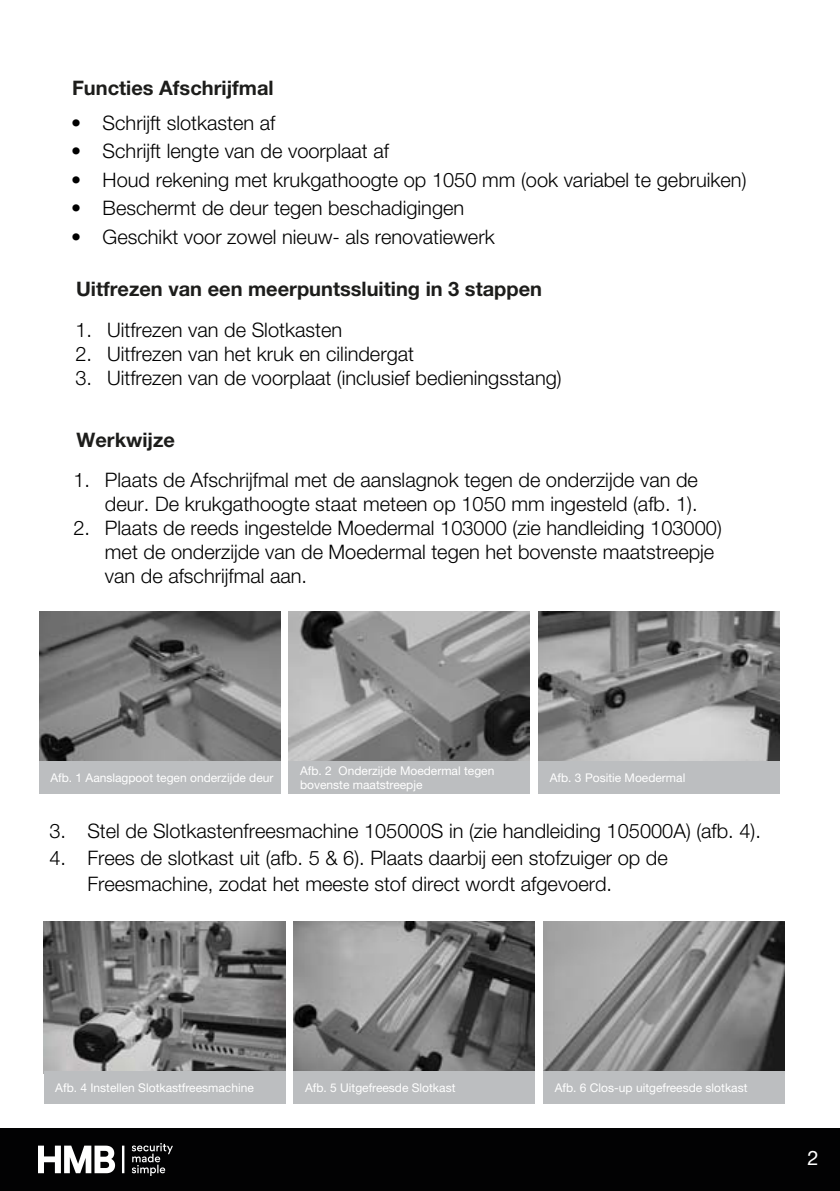
<style>
.page{position:relative;width:840px;height:1191px;background:#fff}
.page>*{position:absolute;margin:0;border:0;box-sizing:border-box;transform-origin:0 0}
.t1{font:300 20px/24px "Helvetica Neue LT Std";color:#000}
.K3__stappen{font:700 20px "Helvetica Neue LT Std";color:#1d1d1b}
.t2{font:20px "Helvetica Neue LT Std";color:#fff}
.t3{font:12px/14.4px "Helvetica Neue LT Std";color:#fff}
.t4{font:6px "Arial";color:#020203}
</style>
<div class="page">
<div style="left:0;top:1128px;width:839px;height:63px;background:#020203"></div>
<img style="left:38px;top:1143px;width:134px;height:32px">
<img style="left:39px;top:612px;width:241px;height:150px">
<img style="left:538px;top:612px;width:241px;height:150px">
<img style="left:288px;top:612px;width:241px;height:150px">
<div style="left:39px;top:762px;width:241px;height:32px;background:#bcbec0"></div>
<div style="left:288px;top:762px;width:241px;height:32px;background:#bcbec0"></div>
<div style="left:538px;top:762px;width:241px;height:32px;background:#bcbec0"></div>
<img style="left:44px;top:921px;width:241px;height:150px">
<img style="left:543px;top:921px;width:241px;height:150px">
<img style="left:293px;top:921px;width:241px;height:150px">
<div style="left:44px;top:1071px;width:241px;height:32px;background:#bcbec0"></div>
<div style="left:293px;top:1071px;width:241px;height:32px;background:#bcbec0"></div>
<div style="left:543px;top:1071px;width:241px;height:32px;background:#bcbec0"></div>
<p class="K3__stappen" style="left:72px;top:75px;width:203px">Functies Afschrijfmal</p>
<p class="t1" style="left:71px;top:110px;width:206px">• Schrijft slotkasten af</p>
<p class="t1" style="left:71px;top:139px;width:319px">• Schrijft lengte van de voorplaat af</p>
<p class="t1" style="left:71px;top:167px;width:676px">• Houd rekening met krukgathoogte op 1050 mm (ook variabel te gebruiken)</p>
<p class="t1" style="left:71px;top:196px;width:394px">• Beschermt de deur tegen beschadigingen</p>
<p class="t1" style="left:71px;top:224px;width:425px">• Geschikt voor zowel nieuw- als renovatiewerk</p>
<p class="K3__stappen" style="left:76px;top:277px;width:467px">Uitfrezen van een meerpuntssluiting in 3 stappen</p>
<p class="t1" style="left:75px;top:317px;width:268px">1. Uitfrezen van de Slotkasten</p>
<p class="t1" style="left:75px;top:341px;width:340px">2. Uitfrezen van het kruk en cilindergat</p>
<p class="t1" style="left:75px;top:365px;width:487px">3. Uitfrezen van de voorplaat (inclusief bedieningsstang)</p>
<p class="K3__stappen" style="left:76px;top:427px;width:100px">Werkwijze</p>
<p class="t1" style="left:73px;top:468px;width:625px;text-align:right">1. Plaats de Afschrijfmal met de aanslagnok tegen de onderzijde van de deur. De krukgathoogte staat meteen op 1050 mm ingesteld (afb. 1).</p>
<p class="t1" style="left:105px;top:516px;width:618px;text-indent:-31px">2. Plaats de reeds ingestelde Moedermal 103000 (zie handleiding 103000) met de onderzijde van de Moedermal tegen het bovenste maatstreepje van de afschrijfmal aan.</p>
<p class="t4" style="left:138px;top:436px;width:5px">4</p>
<p class="t3" style="left:50px;top:770px;width:224px">Afb. 1 Aanslagpoot tegen onderzijde deur</p>
<p class="t3" style="left:300px;top:763px;width:196px">Afb. 2 Onderzijde Moedermal tegen bovenste maatstreepje</p>
<p class="t3" style="left:549px;top:770px;width:137px">Afb. 3 Positie Moedermal</p>
<p class="t1" style="left:49px;top:818px;width:712px">3. Stel de Slotkastenfreesmachine 105000S in (zie handleiding 105000A) (afb. 4).</p>
<p class="t1" style="left:87px;top:844px;width:581px;line-height:26px;text-indent:-38px">4. Frees de slotkast uit (afb. 5 &amp; 6). Plaats daarbij een stofzuiger op de<br>Freesmachine, zodat het meeste stof direct wordt afgevoerd.</p>
<p class="t3" style="left:55px;top:1080px;width:200px">Afb. 4 Instellen Slotkastfreesmachine</p>
<p class="t3" style="left:305px;top:1080px;width:152px">Afb. 5 Uitgefreesde Slotkast</p>
<p class="t3" style="left:554px;top:1080px;width:194px">Afb. 6 Clos-up uitgefreesde slotkast</p>
<p class="t2" style="left:807px;top:1146px;width:13px">2</p>
</div>
